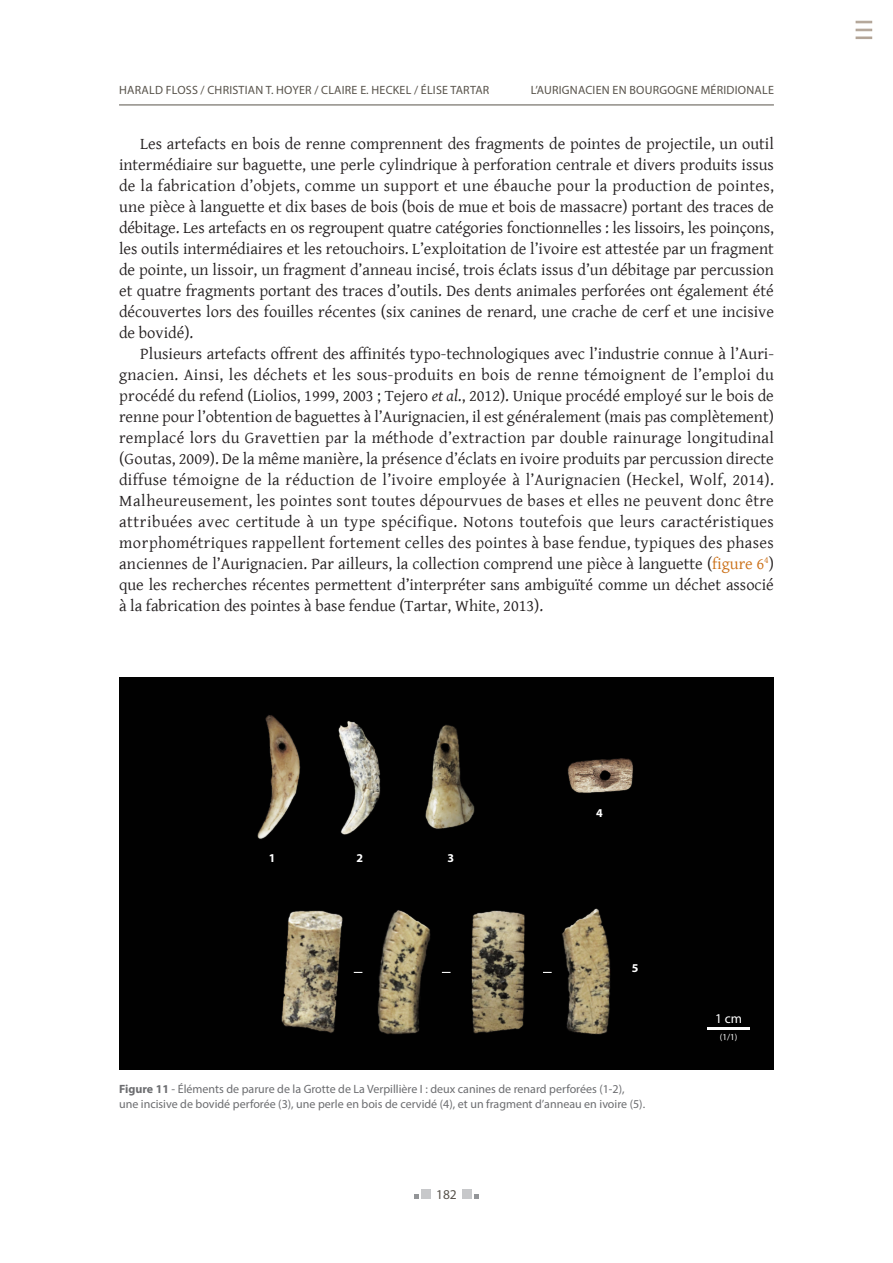
<style>
.page{position:relative;width:893px;height:1263px;background:#fff}
.page>*{position:absolute;margin:0;border:0;box-sizing:border-box;transform-origin:0 0}
.t1{font:16.5px/21px "Gentium Basic";color:#231f20;text-align:justify}
.t2{font:13.5px "Myriad Pro";color:#58534b}
.Legende{font:13.5px "Myriad Pro";color:#fff}
.Legende-2{font:12px "Myriad Pro";color:#6c6d70}
.t3{font:12px "Myriad Pro";letter-spacing:.02em;color:#58534b}
.Legende-3{font:700 12px "Myriad Pro";color:#fff}
.Legende-4{font:9px "Myriad Pro";color:#fff}
.s1{font-style:italic}
.s2{color:#cb7017}
.s3{font-weight:700}
</style>
<div class="page">
<svg style="left:414px;top:1194px;width:4px;height:5px"></svg>
<div style="left:421px;top:1190px;width:9px;height:9px;background:#c7c8ca"></div>
<div style="left:463px;top:1190px;width:9px;height:9px;background:#c7c8ca"></div>
<svg style="left:475px;top:1194px;width:4px;height:5px"></svg>
<hr style="left:119px;top:105px;width:655px;height:1px;background:#58534b">
<svg style="left:856px;top:29px;width:16px;height:2px"></svg>
<svg style="left:856px;top:37px;width:16px;height:2px"></svg>
<svg style="left:856px;top:21px;width:16px;height:2px"></svg>
<div style="left:119px;top:677px;width:655px;height:392px;background:#010101"></div>
<img style="left:258px;top:715px;width:375px;height:320px">
<hr style="left:707px;top:1027px;width:43px;height:2px;background:#fff">
<p class="t3" style="left:119px;top:83px;width:372px">HARALD FLOSS / CHRISTIAN T. HOYER / CLAIRE E. HECKEL / ÉLISE TARTAR</p>
<p class="t3" style="left:531px;top:83px;width:245px">L’AURIGNACIEN EN BOURGOGNE MÉRIDIONALE</p>
<p class="t1" style="left:119px;top:133px;width:656px;text-indent:21px">Les artefacts en bois de renne comprennent des fragments de pointes de projectile, un outil intermédiaire sur baguette, une perle cylindrique à perforation centrale et divers produits issus de la fabrication d’objets, comme un support et une ébauche pour la production de pointes, une pièce à languette et dix bases de bois (bois de mue et bois de massacre) portant des traces de débitage. Les artefacts en os regroupent quatre catégories fonctionnelles : les lissoirs, les poinçons, les outils intermédiaires et les retouchoirs. L’exploitation de l’ivoire est attestée par un fragment de pointe, un lissoir, un fragment d’anneau incisé, trois éclats issus d’un débitage par percussion et quatre fragments portant des traces d’outils. Des dents animales perforées ont également été découvertes lors des fouilles récentes (six canines de renard, une crache de cerf et une incisive de bovidé).</p>
<p class="t1" style="left:119px;top:343px;width:656px;text-indent:21px">Plusieurs artefacts offrent des affinités typo-technologiques avec l’industrie connue à l’Auri&shy;gnacien. Ainsi, les déchets et les sous-produits en bois de renne témoignent de l’emploi du procédé du refend (Liolios, 1999, 2003 ; Tejero <span class="s1">et al</span>., 2012). Unique procédé employé sur le bois de renne pour l’obtention de baguettes à l’Aurignacien, il est généralement (mais pas complètement) remplacé lors du Gravettien par la méthode d’extraction par double rainurage longitudinal (Goutas, 2009). De la même manière, la présence d’éclats en ivoire produits par percussion directe diffuse témoigne de la réduction de l’ivoire employée à l’Aurignacien (Heckel, Wolf, 2014).<br>Malheureusement, les pointes sont toutes dépourvues de bases et elles ne peuvent donc être attribuées avec certitude à un type spécifique. Notons toutefois que leurs caractéristiques morphométriques rappellent fortement celles des pointes à base fendue, typiques des phases anciennes de l’Aurignacien. Par ailleurs, la collection comprend une pièce à languette (<span class="s2">figure 6</span><sup>4</sup>) que les recherches récentes permettent d’interpréter sans ambiguïté comme un déchet associé à la fabrication des pointes à base fendue (Tartar, White, 2013).</p>
<p class="Legende-3" style="left:269px;top:851px;width:8px">1</p>
<p class="Legende-3" style="left:447px;top:851px;width:8px">3</p>
<p class="Legende-3" style="left:356px;top:851px;width:8px">2</p>
<p class="Legende-3" style="left:596px;top:805px;width:8px">4</p>
<p class="Legende-3" style="left:632px;top:960px;width:8px">5</p>
<p class="Legende-2" style="left:119px;top:1082px;width:507px"><span class="s3">Figure 11</span> - Éléments de parure de la Grotte de La Verpillière I : deux canines de renard perforées (1-2),</p>
<p class="Legende-2" style="left:119px;top:1097px;width:528px">une incisive de bovidé perforée (3), une perle en bois de cervidé (4), et un fragment d’anneau en ivoire (5).</p>
<p class="t2" style="left:436px;top:1186px;width:22px">182</p>
<p class="Legende" style="left:715px;top:1010px;width:29px">1 cm</p>
<p class="Legende-4" style="left:720px;top:1031px;width:19px">(1/1)</p>
</div>
